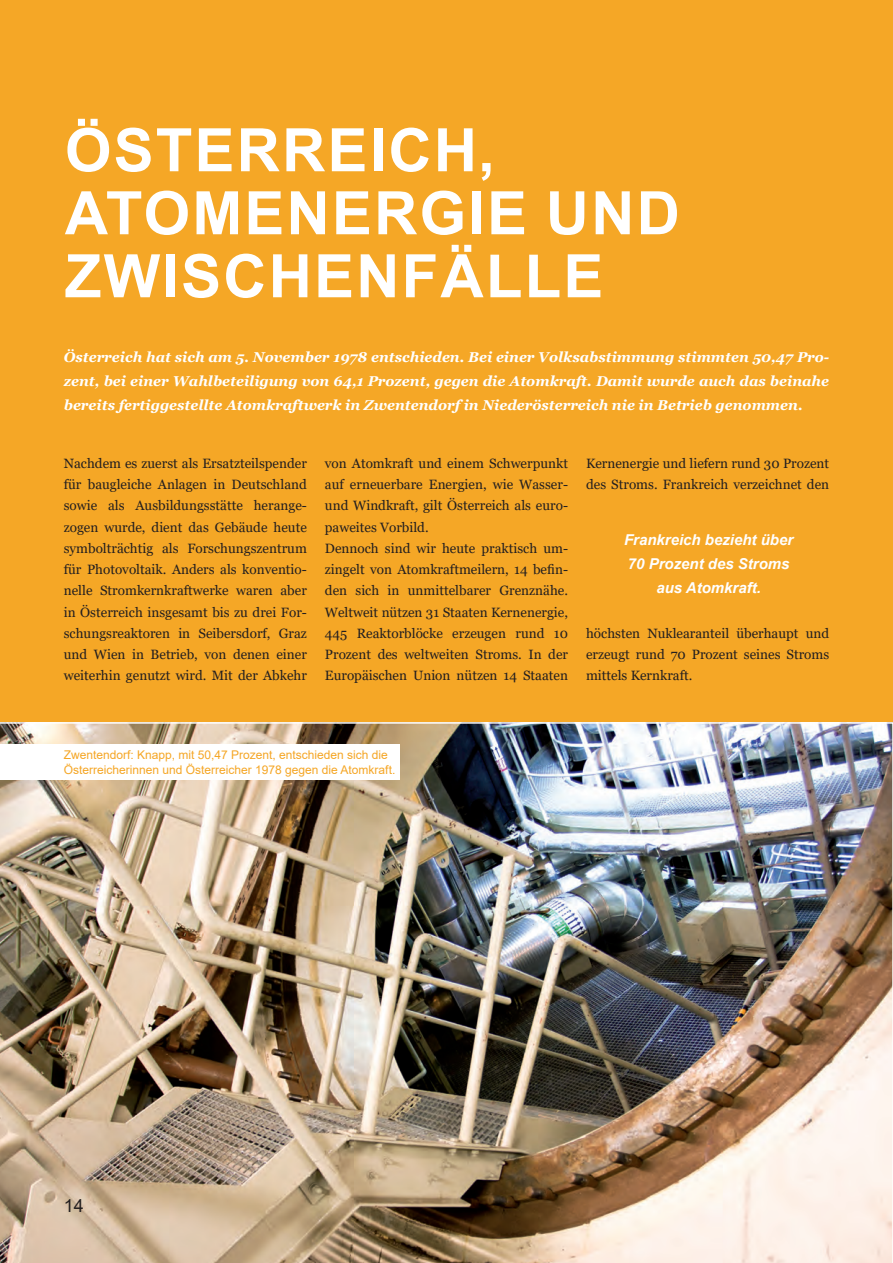
<style>
.page{position:relative;width:893px;height:1263px;background:#f5a726}
.page>*{position:absolute;margin:0;border:0;box-sizing:border-box;transform-origin:0 0}
.t1{font:700 60px/63px "Arial";letter-spacing:.035em;color:#fff}
.t2{font:18px "Arial";color:#231f20}
.t3{font:italic 700 15px/24px "Arial";color:#fff;text-align:center}
.t4{font:italic 700 14.25px/24px "Georgia";color:#fff;text-align:justify}
.t5{font:13.5px/21.3px "Georgia";color:#231f20;text-align:justify}
.t6{font:12px/15px "Arial";color:#f5a625}
</style>
<div class="page">
<img style="left:0;top:722px;width:893px;height:541px">
<div style="left:0;top:744px;width:400px;height:36px;background:#fff"></div>
<h1 class="t1" style="left:65px;top:119px;width:617px">ÖSTERREICH,<br>ATOMENERGIE UND<br>ZWISCHENFÄLLE</h1>
<p class="t4" style="left:64px;top:345px;width:767px">Österreich hat sich am 5. November 1978 entschieden. Bei einer Volksabstimmung stimmten 50,47 Pro&shy;zent, bei einer Wahlbeteiligung von 64,1 Prozent, gegen die Atomkraft. Damit wurde auch das beinahe bereits fertiggestellte Atomkraftwerk in Zwentendorf in Niederösterreich nie in Betrieb genommen.</p>
<p class="t5" style="left:64px;top:453px;width:245px">Nachdem es zuerst als Ersatzteilspender für baugleiche Anlagen in Deutschland sowie als Ausbildungsstätte herange&shy;zogen wurde, dient das Gebäude heute symbolträchtig als Forschungszentrum für Photovoltaik. Anders als konventio&shy;nelle Stromkernkraftwerke waren aber in Österreich insgesamt bis zu drei For&shy;schungsreaktoren in Seibersdorf, Graz und Wien in Betrieb, von denen einer weiterhin genutzt wird. Mit der Abkehr</p>
<p class="t5" style="left:325px;top:453px;width:245px;text-align:left">von Atomkraft und einem Schwerpunkt auf erneuerbare Energien, wie Wasser&shy;und Windkraft, gilt Österreich als euro&shy;paweites Vorbild.<br>Dennoch sind wir heute praktisch um&shy;zingelt von Atomkraftmeilern, 14 befin&shy;den sich in unmittelbarer Grenznähe.<br>Weltweit nützen 31 Staaten Kernenergie, 445 Reaktorblöcke erzeugen rund 10<br>Prozent des weltweiten Stroms. In der Europäischen Union nützen 14 Staaten</p>
<p class="t5" style="left:586px;top:453px;width:245px">Kernenergie und liefern rund 30 Prozent des Stroms. Frankreich verzeichnet den</p>
<p class="t3" style="left:624px;top:528px;width:171px">Frankreich bezieht über<br>70 Prozent des Stroms aus Atomkraft.</p>
<p class="t5" style="left:586px;top:623px;width:245px">höchsten Nuklearanteil überhaupt und erzeugt rund 70 Prozent seines Stroms mittels Kernkraft.</p>
<p class="t6" style="left:64px;top:747px;width:333px">Zwentendorf: Knapp, mit 50,47 Prozent, entschieden sich die<br>Österreicherinnen und Österreicher 1978 gegen die Atomkraft.</p>
<h2 class="t2" style="left:64px;top:1193px;width:22px">14</h2>
</div>
